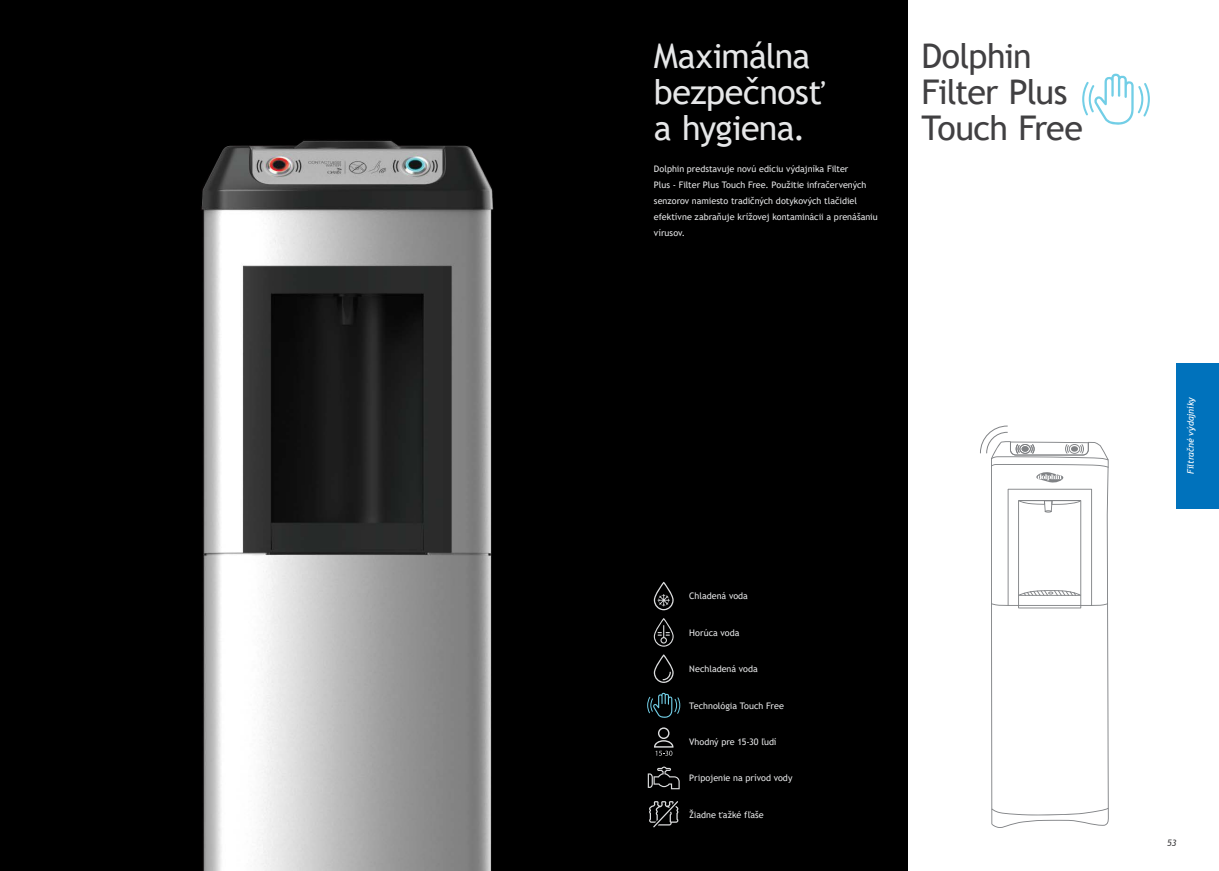
<style>
.page{position:relative;width:1219px;height:871px;background:#fff}
.page>*{position:absolute;margin:0;border:0;box-sizing:border-box;transform-origin:0 0}
.t1{font:34px/36px "Trebuchet MS";letter-spacing:-.02em;color:#e6e7e8}
.t2{font:34px "Trebuchet MS";letter-spacing:-.03em;color:#414042}
.t3{font:9px/16px "Trebuchet MS";letter-spacing:-.005em;color:#e6e7e8}
.t4{font:italic 9px "Trebuchet MS";letter-spacing:-.02em;color:#fff}
.t5{font:italic 9px "Trebuchet MS";color:#414042}
</style>
<div class="page">
<div style="left:0;top:0;width:907px;height:870px;background:#000"></div>
<svg style="left:991px;top:608px;width:118px;height:219px"></svg>
<svg style="left:991px;top:807px;width:117px;height:8px"></svg>
<svg style="left:980px;top:425px;width:129px;height:183px"></svg>
<svg style="left:654px;top:581px;width:20px;height:29px"></svg>
<svg style="left:654px;top:618px;width:20px;height:28px"></svg>
<svg style="left:648px;top:766px;width:32px;height:23px"></svg>
<svg style="left:649px;top:800px;width:29px;height:27px"></svg>
<svg style="left:654px;top:727px;width:19px;height:28px"></svg>
<svg style="left:654px;top:654px;width:20px;height:28px"></svg>
<div style="left:1176px;top:362px;width:43px;height:146px;background:#0072bc"></div>
<svg style="left:1082px;top:73px;width:68px;height:52px"></svg>
<svg style="left:647px;top:692px;width:33px;height:25px"></svg>
<img style="left:200px;top:139px;width:294px;height:731px">
<p class="t1" style="left:654px;top:37px;width:173px">Maximálna bezpečnosť</p>
<p class="t1" style="left:654px;top:109px;width:153px">a hygiena.</p>
<p class="t3" style="left:654px;top:160px;width:225px">Dolphin predstavuje novú edíciu výdajníka Filter<br>Plus - Filter Plus Touch Free. Použitie infračervených senzorov namiesto tradičných dotykových tlačidiel efektívne zabraňuje krížovej kontaminácii a prenášaniu vírusov.</p>
<p class="t2" style="left:921px;top:34px;width:112px">Dolphin</p>
<p class="t2" style="left:921px;top:70px;width:148px">Filter Plus</p>
<p class="t2" style="left:921px;top:106px;width:163px">Touch Free</p>
<p class="t3" style="left:689px;top:588px;width:60px">Chladená voda</p>
<p class="t3" style="left:689px;top:624px;width:52px">Horúca voda</p>
<p class="t3" style="left:689px;top:660px;width:70px">Nechladená voda</p>
<p class="t3" style="left:689px;top:697px;width:96px">Technológia Touch Free</p>
<p class="t3" style="left:689px;top:733px;width:89px">Vhodný pre 15-30 ľudí</p>
<p class="t3" style="left:689px;top:769px;width:105px">Pripojenie na prívod vody</p>
<p class="t3" style="left:689px;top:806px;width:76px">Žiadne ťažké fľaše</p>
<p class="t4" style="left:1185px;top:473px;width:78px;rotate:-90deg">Filtračné výdajníky</p>
<p class="t5" style="left:1167px;top:837px;width:11px">53</p>
</div>
